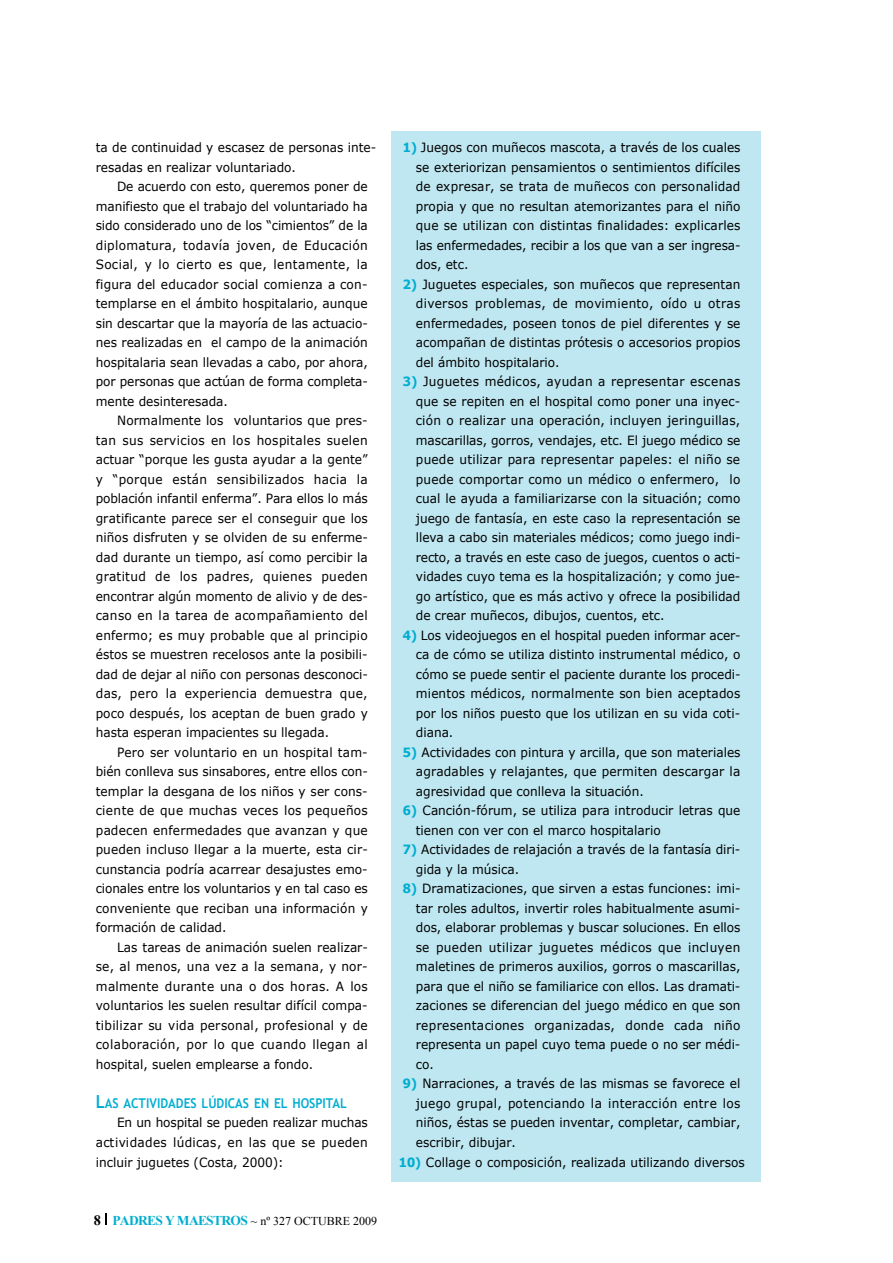
<style>
.page{position:relative;width:893px;height:1263px;background:#fff}
.page>*{position:absolute;margin:0;border:0;box-sizing:border-box;transform-origin:0 0}
.t1{font:700 13.5px "Trebuchet MS";color:#00aed0;scale:.9 1}
.t2{font:12.75px/19.5px "Verdana";color:#000;text-align:justify;scale:.95 1}
.t3{font:12.75px "Verdana";letter-spacing:.025em;color:#000;scale:.95 1}
.t4{font:12.75px "Verdana";letter-spacing:.02em;color:#000;scale:.95 1}
.t5{font:12px "Times New Roman";color:#000}
.s1{font-size:18px}
.s2{font-weight:700;font-size:14.25px}
.s3{font-weight:700;font-size:13.5px;color:#00aed0}
.s4{font-family:"Tahoma";font-weight:700;color:#00aed0}
</style>
<div class="page">
<svg style="left:105px;top:1213px;width:2px;height:12px"></svg>
<div style="left:391px;top:131px;width:370px;height:1050px;background:#bfe7f1"></div>
<p class="t2" style="left:96px;top:137px;width:297px">ta de continuidad y escasez de personas inte&shy;resadas en realizar voluntariado.</p>
<p class="t2" style="left:96px;top:176px;width:288px;text-indent:21px">De acuerdo con esto, queremos poner de manifiesto que el trabajo del voluntariado ha sido considerado uno de los “cimientos” de la diplomatura, todavía joven, de Educación Social, y lo cierto es que, lentamente, la figura del educador social comienza a con&shy;templarse en el ámbito hospitalario, aunque sin descartar que la mayoría de las actuacio&shy;nes realizadas en el campo de la animación hospitalaria sean llevadas a cabo, por ahora, por personas que actúan de forma completa&shy;mente desinteresada.</p>
<p class="t2" style="left:96px;top:410px;width:288px;text-indent:21px">Normalmente los voluntarios que pres&shy;tan sus servicios en los hospitales suelen actuar “porque les gusta ayudar a la gente” y “porque están sensibilizados hacia la población infantil enferma”. Para ellos lo más gratificante parece ser el conseguir que los niños disfruten y se olviden de su enferme&shy;dad durante un tiempo, así como percibir la gratitud de los padres, quienes pueden encontrar algún momento de alivio y de des&shy;canso en la tarea de acompañamiento del enfermo; es muy probable que al principio éstos se muestren recelosos ante la posibili&shy;dad de dejar al niño con personas desconoci&shy;das, pero la experiencia demuestra que, poco después, los aceptan de buen grado y hasta esperan impacientes su llegada.</p>
<p class="t2" style="left:96px;top:742px;width:288px;text-indent:21px">Pero ser voluntario en un hospital tam&shy;bién conlleva sus sinsabores, entre ellos con&shy;templar la desgana de los niños y ser cons&shy;ciente de que muchas veces los pequeños padecen enfermedades que avanzan y que pueden incluso llegar a la muerte, esta cir&shy;cunstancia podría acarrear desajustes emo&shy;cionales entre los voluntarios y en tal caso es conveniente que reciban una información y formación de calidad.</p>
<p class="t2" style="left:96px;top:937px;width:288px;text-indent:21px">Las tareas de animación suelen realizar&shy;se, al menos, una vez a la semana, y nor&shy;malmente durante una o dos horas. A los voluntarios les suelen resultar difícil compa&shy;tibilizar su vida personal, profesional y de colaboración, por lo que cuando llegan al hospital, suelen emplearse a fondo.</p>
<p class="t1" style="left:96px;top:1095px;width:280px"><span class="s1">L</span>AS ACTIVIDADES LÚDICAS EN EL HOSPITAL</p>
<p class="t2" style="left:96px;top:1112px;width:288px;text-indent:21px">En un hospital se pueden realizar muchas actividades lúdicas, en las que se pueden incluir juguetes (Costa, 2000):</p>
<p class="t5" style="left:94px;top:1214px;width:285px"><span class="s2">8</span> <span class="s3">PADRES YMAESTROS</span> ~ nº 327 OCTUBRE 2009</p>
<p class="t2" style="left:403px;top:137px;width:357px"><span class="s4">1)</span> Juegos con muñecos mascota, a través de los cuales</p>
<p class="t2" style="left:416px;top:157px;width:343px">se exteriorizan pensamientos o sentimientos difíciles</p>
<p class="t2" style="left:416px;top:176px;width:343px">de expresar, se trata de muñecos con personalidad</p>
<p class="t2" style="left:416px;top:196px;width:343px">propia y que no resultan atemorizantes para el niño</p>
<p class="t2" style="left:416px;top:216px;width:343px">que se utilizan con distintas finalidades: explicarles</p>
<p class="t2" style="left:416px;top:235px;width:343px">las enfermedades, recibir a los que van a ser ingresa-</p>
<p class="t2" style="left:416px;top:254px;width:57px">dos, etc.</p>
<p class="t2" style="left:403px;top:274px;width:357px"><span class="s4">2 )</span> Juguetes especiales, son muñecos que representan</p>
<p class="t3" style="left:416px;top:295px;width:343px">diversos problemas, de movimiento, oído u otras</p>
<p class="t2" style="left:416px;top:313px;width:343px">enfermedades, poseen tonos de piel diferentes y se</p>
<p class="t2" style="left:416px;top:333px;width:343px">acompañan de distintas prótesis o accesorios propios</p>
<p class="t2" style="left:416px;top:352px;width:153px">del ámbito hospitalario.</p>
<p class="t3" style="left:403px;top:373px;width:357px"><span class="s4">3 )</span> Juguetes médicos, ayudan a representar escenas</p>
<p class="t2" style="left:416px;top:391px;width:343px">que se repiten en el hospital como poner una inyec-</p>
<p class="t4" style="left:416px;top:412px;width:343px">ción o realizar una operación, incluyen jeringuillas,</p>
<p class="t2" style="left:416px;top:430px;width:343px">mascarillas, gorros, vendajes, etc. El juego médico se</p>
<p class="t4" style="left:416px;top:452px;width:343px">puede utilizar para representar papeles: el niño se</p>
<p class="t2" style="left:416px;top:469px;width:343px">puede comportar como un médico o enfermero, lo</p>
<p class="t2" style="left:416px;top:488px;width:343px">cual le ayuda a familiarizarse con la situación; como</p>
<p class="t2" style="left:416px;top:508px;width:343px">juego de fantasía, en este caso la representación se</p>
<p class="t2" style="left:416px;top:527px;width:343px">lleva a cabo sin materiales médicos; como juego indi-</p>
<p class="t2" style="left:416px;top:547px;width:343px">recto, a través en este caso de juegos, cuentos o acti-</p>
<p class="t2" style="left:416px;top:567px;width:343px">vidades cuyo tema es la hospitalización; y como jue-</p>
<p class="t2" style="left:416px;top:586px;width:343px">go artístico, que es más activo y ofrece la posibilidad</p>
<p class="t2" style="left:416px;top:605px;width:263px">de crear muñecos, dibujos, cuentos, etc.</p>
<p class="t2" style="left:416px;top:625px;width:343px;text-indent:-13px"><span class="s4">4)</span> Los videojuegos en el hospital pueden informar acer&shy;ca de cómo se utiliza distinto instrumental médico, o cómo se puede sentir el paciente durante los procedi&shy;mientos médicos, normalmente son bien aceptados por los niños puesto que los utilizan en su vida coti&shy;diana.</p>
<p class="t2" style="left:403px;top:742px;width:357px"><span class="s4">5)</span> Actividades con pintura y arcilla, que son materiales</p>
<p class="t4" style="left:416px;top:763px;width:343px">agradables y relajantes, que permiten descargar la</p>
<p class="t2" style="left:416px;top:781px;width:241px">agresividad que conlleva la situación.</p>
<p class="t2" style="left:403px;top:801px;width:357px"><span class="s4">6 )</span> Canción-fórum, se utiliza para introducir letras que</p>
<p class="t2" style="left:416px;top:820px;width:259px">tienen con ver con el marco hospitalario</p>
<p class="t2" style="left:416px;top:839px;width:343px;text-indent:-13px"><span class="s4">7)</span> Actividades de relajación a través de la fantasía diri&shy;gida y la música.</p>
<p class="t2" style="left:403px;top:878px;width:357px"><span class="s4">8)</span> Dramatizaciones, que sirven a estas funciones: imi-</p>
<p class="t2" style="left:416px;top:898px;width:343px">tar roles adultos, invertir roles habitualmente asumi-</p>
<p class="t2" style="left:416px;top:918px;width:343px">dos, elaborar problemas y buscar soluciones. En ellos</p>
<p class="t3" style="left:416px;top:939px;width:343px">se pueden utilizar juguetes médicos que incluyen</p>
<p class="t2" style="left:416px;top:956px;width:343px">maletines de primeros auxilios, gorros o mascarillas,</p>
<p class="t2" style="left:416px;top:976px;width:343px">para que el niño se familiarice con ellos. Las dramati-</p>
<p class="t2" style="left:416px;top:995px;width:343px">zaciones se diferencian del juego médico en que son</p>
<p class="t3" style="left:416px;top:1017px;width:343px">representaciones organizadas, donde cada niño</p>
<p class="t2" style="left:416px;top:1035px;width:343px">representa un papel cuyo tema puede o no ser médi-</p>
<p class="t2" style="left:416px;top:1054px;width:21px">co.</p>
<p class="t2" style="left:403px;top:1073px;width:357px"><span class="s4">9 )</span> Narraciones, a través de las mismas se favorece el</p>
<p class="t3" style="left:416px;top:1095px;width:343px">juego grupal, potenciando la interacción entre los</p>
<p class="t2" style="left:416px;top:1112px;width:343px">niños, éstas se pueden inventar, completar, cambiar,</p>
<p class="t2" style="left:416px;top:1132px;width:107px">escribir, dibujar.</p>
<p class="t2" style="left:399px;top:1152px;width:365px"><span class="s4">10)</span> Collage o composición, realizada utilizando diversos</p>
</div>
